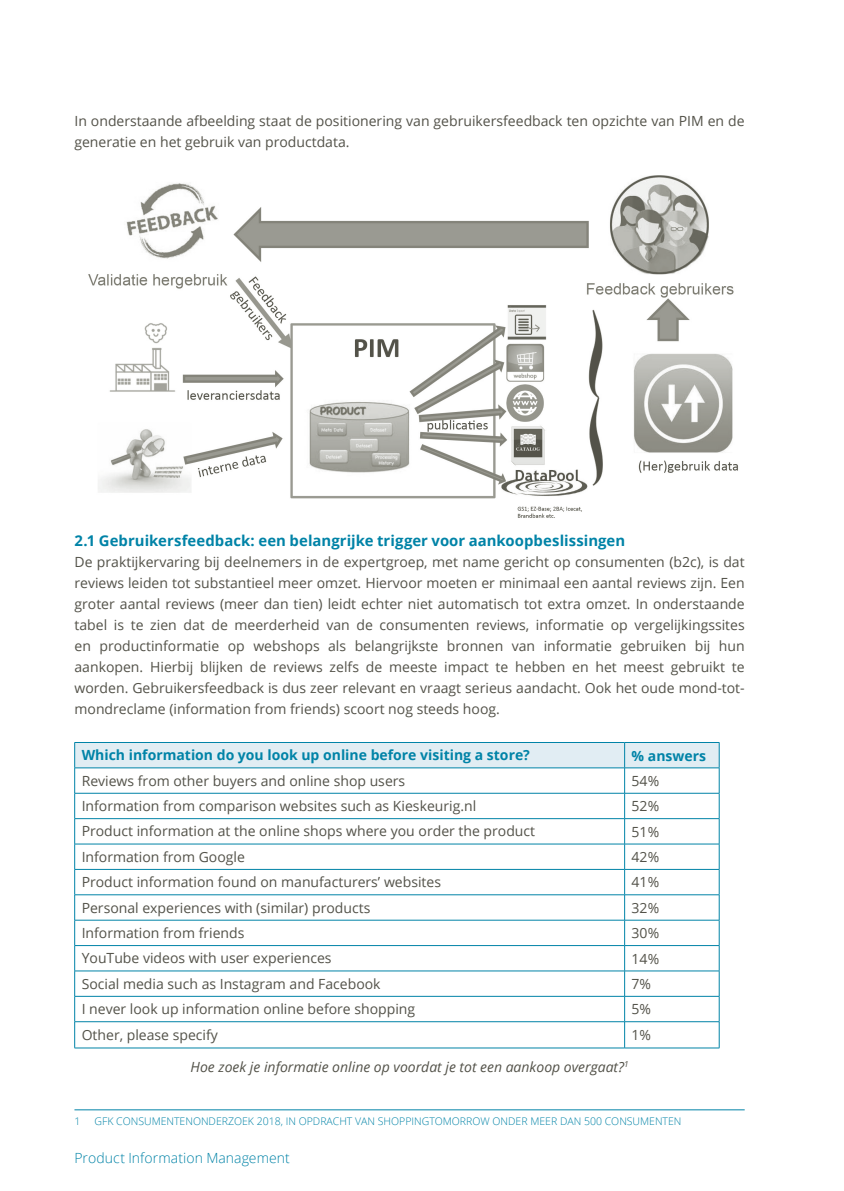
<style>
.page{position:relative;width:844px;height:1191px;background:#fff}
.page>*{position:absolute;margin:0;border:0;box-sizing:border-box;transform-origin:0 0}
.t1{font:700 14.88px "Open Sans";letter-spacing:.005em;color:#0083a7}
.t2{font:14px/21px "Open Sans";color:#535249}
.t3{font:700 14px "Open Sans";color:#0083a7}
.t4{font:italic 14px "Open Sans";color:#535249}
.t5{font:300 14px "Open Sans";letter-spacing:.005em;color:#0083a7}
.t6{font:300 10.5px "Open Sans";color:#0083a7}
</style>
<div class="page">
<img style="left:88px;top:175px;width:650px;height:343px">
<svg style="left:74px;top:742px;width:645px;height:305px"></svg>
<hr style="left:74px;top:1047px;width:550px;height:1px;background:#0083a7">
<hr style="left:624px;top:1047px;width:95px;height:1px;background:#0083a7">
<hr style="left:74px;top:1109px;width:670px;height:1px;background:#0083a7">
<p class="t2" style="left:74px;top:110px;width:671px">In onderstaande afbeelding staat de positionering van gebruikersfeedback ten opzichte van PIM en de generatie en het gebruik van productdata.</p>
<p class="t1" style="left:74px;top:530px;width:552px">2.1 Gebruikersfeedback: een belangrijke trigger voor aankoopbeslissingen</p>
<p class="t2" style="left:74px;top:551px;width:671px;text-align:justify">De praktijkervaring bij deelnemers in de expertgroep, met name gericht op consumenten (b2c), is dat reviews leiden tot substantieel meer omzet. Hiervoor moeten er minimaal een aantal reviews zijn. Een groter aantal reviews (meer dan tien) leidt echter niet automatisch tot extra omzet. In onderstaande tabel is te zien dat de meerderheid van de consumenten reviews, informatie op vergelijkingssites en productinformatie op webshops als belangrijkste bronnen van informatie gebruiken bij hun aankopen. Hierbij blijken de reviews zelfs de meeste impact te hebben en het meest gebruikt te worden. Gebruikersfeedback is dus zeer relevant en vraagt serieus aandacht. Ook het oude mond-tot&shy;mondreclame (information from friends) scoort nog steeds hoog.</p>
<p class="t3" style="left:82px;top:745px;width:449px">Which information do you look up online before visiting a store?</p>
<p class="t3" style="left:631px;top:746px;width:76px">% answers</p>
<p class="t2" style="left:82px;top:769px;width:325px">Reviews from other buyers and online shop users</p>
<p class="t2" style="left:631px;top:770px;width:29px">54%</p>
<p class="t2" style="left:82px;top:795px;width:396px">Information from comparison websites such as Kieskeurig.nl</p>
<p class="t2" style="left:631px;top:795px;width:29px">52%</p>
<p class="t2" style="left:82px;top:820px;width:455px">Product information at the online shops where you order the product</p>
<p class="t2" style="left:631px;top:820px;width:29px">51%</p>
<p class="t2" style="left:82px;top:846px;width:165px">Information from Google</p>
<p class="t2" style="left:631px;top:846px;width:29px">42%</p>
<p class="t2" style="left:82px;top:871px;width:361px">Product information found on manufacturers’ websites</p>
<p class="t2" style="left:631px;top:871px;width:29px">41%</p>
<p class="t2" style="left:82px;top:896px;width:290px">Personal experiences with (similar) products</p>
<p class="t2" style="left:631px;top:897px;width:29px">32%</p>
<p class="t2" style="left:82px;top:922px;width:164px">Information from friends</p>
<p class="t2" style="left:631px;top:922px;width:29px">30%</p>
<p class="t2" style="left:82px;top:947px;width:251px">YouTube videos with user experiences</p>
<p class="t2" style="left:631px;top:947px;width:29px">14%</p>
<p class="t2" style="left:82px;top:972px;width:300px">Social media such as Instagram and Facebook</p>
<p class="t2" style="left:631px;top:973px;width:21px">7%</p>
<p class="t2" style="left:82px;top:998px;width:335px">I never look up information online before shopping</p>
<p class="t2" style="left:631px;top:998px;width:21px">5%</p>
<p class="t2" style="left:82px;top:1023px;width:138px">Other, please specify</p>
<p class="t2" style="left:631px;top:1024px;width:21px">1%</p>
<p class="t4" style="left:190px;top:1057px;width:439px">Hoe zoek je informatie online op voordat je tot een aankoop overgaat?<sup>1</sup></p>
<p class="t6" style="left:74px;top:1114px;width:7px">1</p>
<p class="t6" style="left:95px;top:1114px;width:588px">GFK CONSUMENTENONDERZOEK 2018, IN OPDRACHT VAN SHOPPINGTOMORROW ONDER MEER DAN 500 CONSUMENTEN</p>
<p class="t5" style="left:74px;top:1148px;width:217px">Product Information Management</p>
</div>
